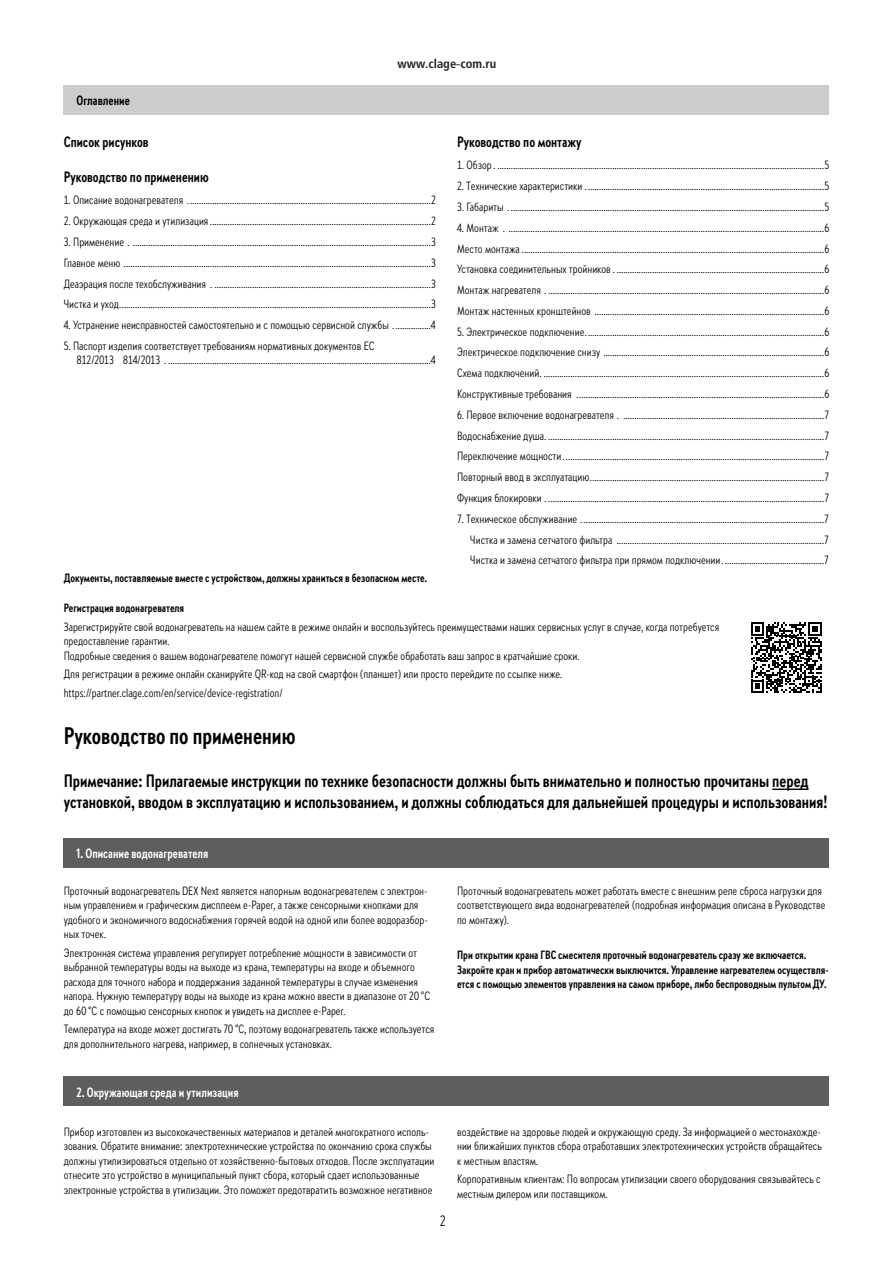
<style>
.page{position:relative;width:893px;height:1263px;background:#fff}
.page>*{position:absolute;margin:0;border:0;box-sizing:border-box;transform-origin:0 0}
.t1{font:700 24px "Brandon Text Cond";color:#000}
.t2{font:700 18px/21.6px "Brandon Text Cond";color:#000}
.t3{font:700 15px "Brandon Text Cond";color:#000}
.t4{font:15px "Brandon Text Cond";color:#000}
.t5{font:700 13.5px "Brandon Text Cond";color:#fff}
.t6{font:700 13.5px "Brandon Text Cond";color:#000}
.t7{font:700 condensed 12.45px "Frutiger LT Std";color:#231f20}
.t8{font:12px/14.4px "Brandon Text Cond";color:#000}
.t9{font:700 12px/14.4px "Brandon Text Cond";color:#000}
.s1{font-family:"Arial";font-weight:400;font-stretch:normal}
</style>
<div class="page">
<div style="left:64px;top:85px;width:765px;height:30px;background:#cbcccc"></div>
<div style="left:64px;top:1076px;width:765px;height:30px;background:#5e5e5d"></div>
<div style="left:64px;top:838px;width:765px;height:29px;background:#5e5e5d"></div>
<hr style="left:772px;top:788px;width:37px;height:2px;background:#000">
<svg style="left:751px;top:622px;width:70px;height:71px"></svg>
<p class="t6" style="left:77px;top:92px;width:55px">Оглавление</p>
<p class="t7" style="left:397px;top:57px;width:100px">www.clage<span class="s1">-</span>com.ru</p>
<p class="t3" style="left:64px;top:131px;width:86px">Список рисунков</p>
<p class="t3" style="left:64px;top:166px;width:146px">Руководство по применению</p>
<p class="t8" style="left:64px;top:193px;width:374px">1. Описание водонагревателя ..............................................................................................................2</p>
<p class="t8" style="left:64px;top:214px;width:374px">2. Окружающая среда и утилизация ....................................................................................................2</p>
<p class="t8" style="left:64px;top:231px;width:374px;line-height:20.7px;text-align:justify">3. Применение . .......................................................................................................................................3<br>Главное меню ...........................................................................................................................................3<br>Деаэрация после техобслуживания . ..................................................................................................3<br>Чистка и уход .............................................................................................................................................3</p>
<p class="t8" style="left:64px;top:317px;width:373px">4. Устранение неисправностей самостоятельно и с помощью сервисной службы . ................4</p>
<p class="t8" style="left:77px;top:338px;width:360px;text-indent:-13px">5. Паспорт изделия соответствует требованиям нормативных документов ЕС<br>812/2013 814/2013 . .......................................................................................................................4</p>
<p class="t9" style="left:64px;top:571px;width:365px">Документы, поставляемые вместе с устройством, должны храниться в безопасном месте.</p>
<p class="t3" style="left:457px;top:131px;width:126px">Руководство по монтажу</p>
<p class="t8" style="left:457px;top:158px;width:374px">1. Обзор . ....................................................................................................................................................5</p>
<p class="t8" style="left:457px;top:179px;width:374px">2. Технические характеристики ............................................................................................................5</p>
<p class="t8" style="left:457px;top:199px;width:374px">3. Габариты ...............................................................................................................................................5</p>
<p class="t8" style="left:457px;top:217px;width:374px;line-height:20.7px;text-align:justify">4. Монтаж . ...............................................................................................................................................6<br>Место монтажа .........................................................................................................................................6<br>Установка соединительных тройников . ..............................................................................................6<br>Монтаж нагревателя . .............................................................................................................................6<br>Монтаж настенных кронштейнов ........................................................................................................6</p>
<p class="t8" style="left:457px;top:321px;width:374px;line-height:20.9px;text-align:justify">5. Электрическое подключение ............................................................................................................6<br>Электрическое подключение снизу ....................................................................................................6<br>Схема подключений . ...............................................................................................................................6<br>Конструктивные требования ................................................................................................................6</p>
<p class="t8" style="left:457px;top:404px;width:374px;line-height:20.9px;text-align:justify">6. Первое включение водонагревателя . ...........................................................................................7<br>Водоснабжение душа . .............................................................................................................................7<br>Переключение мощности ......................................................................................................................7<br>Повторный ввод в эксплуатацию ..........................................................................................................7<br>Функция блокировки . .............................................................................................................................7</p>
<p class="t8" style="left:470px;top:508px;width:360px;line-height:20.7px;text-align:justify;text-indent:-13px">7. Техническое обслуживание ..............................................................................................................7<br>Чистка и замена сетчатого фильтра ..............................................................................................7<br>Чистка и замена сетчатого фильтра при прямом подключении ..............................................7</p>
<p class="t9" style="left:64px;top:600px;width:122px">Регистрация водонагревателя</p>
<p class="t8" style="left:64px;top:619px;width:657px">Зарегистрируйте свой водонагреватель на нашем сайте в режиме онлайн и воспользуйтесь преимуществами наших сервисных услуг в случае, когда потребуется предоставление гарантии.<br>Подробные сведения о вашем водонагревателе помогут нашей сервисной службе обработать ваш запрос в кратчайшие сроки.</p>
<p class="t8" style="left:64px;top:664px;width:500px;line-height:18.6px">Для регистрации в режиме онлайн сканируйте QR-код на свой смартфон (планшет) или просто перейдите по ссылке ниже. https://partner.clage.com/en/service/device-registration/</p>
<h1 class="t1" style="left:64px;top:719px;width:233px">Руководство по применению</h1>
<h2 class="t2" style="left:64px;top:769px;width:765px">Примечание: Прилагаемые инструкции по технике безопасности должны быть внимательно и полностью прочитаны перед установкой, вводом в эксплуатацию и использованием, и должны соблюдаться для дальнейшей процедуры и использования!</h2>
<p class="t5" style="left:77px;top:844px;width:133px">1. Описание водонагревателя</p>
<p class="t8" style="left:64px;top:883px;width:366px">Проточный водонагреватель DEX Next является напорным водонагревателем с электрон&shy;ным управлением и графическим дисплеем e-Paper, а также сенсорными кнопками для удобного и экономичного водоснабжения горячей водой на одной или более водоразбор&shy;ных точек.</p>
<p class="t8" style="left:64px;top:945px;width:368px">Электронная система управления регулирует потребление мощности в зависимости от выбранной температуры воды на выходе из крана, температуры на входе и объемного расхода для точного набора и поддержания заданной температуры в случае изменения напора. Нужную температуру воды на выходе из крана можно ввести в диапазоне от 20 °C до 60 °C с помощью сенсорных кнопок и увидеть на дисплее e-Paper.</p>
<p class="t8" style="left:64px;top:1021px;width:372px">Температура на входе может достигать 70 °C, поэтому водонагреватель также используется для дополнительного нагрева, например, в солнечных установках.</p>
<p class="t8" style="left:457px;top:883px;width:370px">Проточный водонагреватель может работать вместе с внешним реле сброса нагрузки для соответствующего вида водонагревателей (подробная информация описана в Руководстве по монтажу).</p>
<p class="t9" style="left:457px;top:947px;width:373px">При открытии крана ГВС смесителя проточный водонагреватель сразу же включается.<br>Закройте кран и прибор автоматически выключится. Управление нагревателем осуществля&shy;ется с помощью элементов управления на самом приборе, либо беспроводным пультом ДУ.</p>
<p class="t5" style="left:77px;top:1083px;width:164px">2. Окружающая среда и утилизация</p>
<p class="t8" style="left:64px;top:1124px;width:372px">Прибор изготовлен из высококачественных материалов и деталей многократного исполь&shy;зования. Обратите внимание: электротехнические устройства по окончанию срока службы должны утилизироваться отдельно от хозяйственно-бытовых отходов. После эксплуатации отнесите это устройство в муниципальный пункт сбора, который сдает использованные электронные устройства в утилизации. Это поможет предотвратить возможное негативное</p>
<p class="t4" style="left:440px;top:1210px;width:7px">2</p>
<p class="t8" style="left:457px;top:1124px;width:366px;text-align:justify">воздействие на здоровье людей и окружающую среду. За информацией о местонахожде&shy;нии ближайших пунктов сбора отработавших электротехнических устройств обращайтесь к местным властям.</p>
<p class="t8" style="left:457px;top:1172px;width:365px">Корпоративным клиентам: По вопросам утилизации своего оборудования связывайтесь с местным дилером или поставщиком.</p>
</div>
